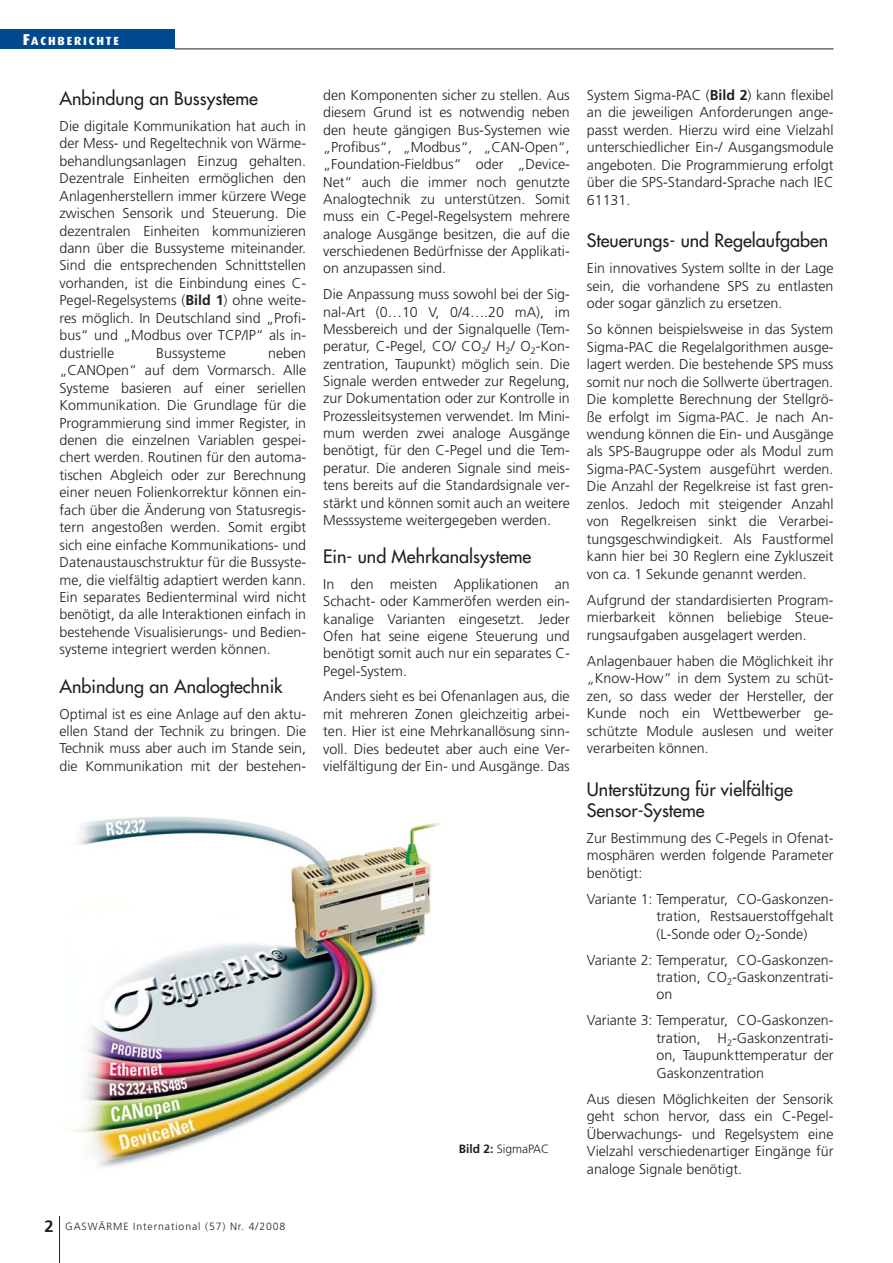
<style>
.page{position:relative;width:893px;height:1263px;background:#fff}
.page>*{position:absolute;margin:0;border:0;box-sizing:border-box;transform-origin:0 0}
.t1{font:18px/21.1px "Futura";color:#231f20}
.t2{font:300 14.25px/17.4px "Frutiger";color:#231f20;text-align:justify}
.t3{font:300 12px "Frutiger";color:#231f20}
.t4{font:800 11.85px "Dax";letter-spacing:.155em;color:#fff}
.t5{font:300 10.5px "Frutiger";letter-spacing:.085em;color:#231f20}
.s1{font-size:15.75px}
.s2{font-weight:700}
.s3{font-weight:700;font-size:16.5px}
</style>
<div class="page">
<hr style="left:59px;top:1216px;width:1px;height:47px;background:#231f20">
<hr style="left:174px;top:49px;width:659px;height:1px;background:#231f20">
<div style="left:0;top:30px;width:174px;height:19px;background:#004990"></div>
<img style="left:75px;top:817px;width:368px;height:351px">
<p class="t4" style="left:23px;top:36px;width:98px"><span class="s1">F</span>ACHBERICHTE</p>
<p class="t1" style="left:60px;top:89px;width:200px">Anbindung an Bussysteme</p>
<p class="t2" style="left:60px;top:118px;width:248px">Die digitale Kommunikation hat auch in der Mess- und Regeltechnik von Wärme&shy;behandlungsanlagen Einzug gehalten.<br>Dezentrale Einheiten ermöglichen den Anlagenherstellern immer kürzere Wege zwischen Sensorik und Steuerung. Die dezentralen Einheiten kommunizieren dann über die Bussysteme miteinander.<br>Sind die entsprechenden Schnittstellen vorhanden, ist die Einbindung eines C-Pegel-Regelsystems (<span class="s2">Bild 1</span>) ohne weite&shy;res möglich. In Deutschland sind „Profi&shy;bus“ und „Modbus over TCP/IP“ als in&shy;dustrielle</p>
<p class="t2" style="left:60px;top:345px;width:248px;text-indent:209px">neben „CANOpen“ auf dem Vormarsch. Alle Systeme basieren auf einer seriellen Kommunikation. Die Grundlage für die Programmierung sind immer Register, in denen die einzelnen Variablen gespei&shy;chert werden. Routinen für den automa&shy;tischen Abgleich oder zur Berechnung einer neuen Folienkorrektur können ein&shy;fach über die Änderung von Statusregis&shy;tern angestoßen werden. Somit ergibt sich eine einfache Kommunikations- und Datenaustauschstruktur für die Bussyste&shy;me, die vielfältig adaptiert werden kann.<br>Ein separates Bedienterminal wird nicht benötigt, da alle Interaktionen einfach in bestehende Visualisierungs- und Bedien&shy;systeme integriert werden können.</p>
<p class="t1" style="left:60px;top:677px;width:225px">Anbindung an Analogtechnik</p>
<p class="t2" style="left:60px;top:706px;width:248px">Optimal ist es eine Anlage auf den aktu&shy;ellen Stand der Technik zu bringen. Die Technik muss aber auch im Stande sein, die Kommunikation mit der bestehen-</p>
<p class="t2" style="left:156px;top:345px;width:71px">Bussysteme</p>
<p class="t5" style="left:45px;top:1222px;width:242px"><span class="s3">2</span> GASWÄRME International (57) Nr. 4/2008</p>
<p class="t2" style="left:323px;top:87px;width:248px">den Komponenten sicher zu stellen. Aus diesem Grund ist es notwendig neben den heute gängigen Bus-Systemen wie „Profibus“, „Modbus“, „CAN-Open“, „Foundation-Fieldbus“ oder „Device-Net“ auch die immer noch genutzte Analogtechnik zu unterstützen. Somit muss ein C-Pegel-Regelsystem mehrere analoge Ausgänge besitzen, die auf die verschiedenen Bedürfnisse der Applikati&shy;on anzupassen sind.</p>
<p class="t2" style="left:323px;top:287px;width:248px">Die Anpassung muss sowohl bei der Sig&shy;nal-Art (0…10 V, 0/4….20 mA), im Messbereich und der Signalquelle (Tem&shy;peratur, C-Pegel, CO/ CO<sub>2</sub>/ H<sub>2</sub>/ O<sub>2</sub>-Kon&shy;zentration, Taupunkt) möglich sein. Die Signale werden entweder zur Regelung, zur Dokumentation oder zur Kontrolle in Prozessleitsystemen verwendet. Im Mini&shy;mum werden zwei analoge Ausgänge benötigt, für den C-Pegel und die Tem&shy;peratur. Die anderen Signale sind meis&shy;tens bereits auf die Standardsignale ver&shy;stärkt und können somit auch an weitere Messsysteme weitergegeben werden.</p>
<p class="t1" style="left:323px;top:547px;width:210px">Ein- und Mehrkanalsysteme</p>
<p class="t2" style="left:323px;top:576px;width:248px">In den meisten Applikationen an Schacht- oder Kammeröfen werden ein&shy;kanalige Varianten eingesetzt. Jeder Ofen hat seine eigene Steuerung und benötigt somit auch nur ein separates C-Pegel-System.</p>
<p class="t2" style="left:323px;top:689px;width:248px">Anders sieht es bei Ofenanlagen aus, die mit mehreren Zonen gleichzeitig arbei&shy;ten. Hier ist eine Mehrkanallösung sinn&shy;voll. Dies bedeutet aber auch eine Ver&shy;vielfältigung der Ein- und Ausgänge. Das</p>
<p class="t3" style="left:459px;top:1144px;width:92px"><span class="s2">Bild 2:</span> SigmaPAC</p>
<p class="t2" style="left:587px;top:87px;width:248px">System Sigma-PAC (<span class="s2">Bild 2</span>) kann flexibel an die jeweiligen Anforderungen ange&shy;passt werden. Hierzu wird eine Vielzahl unterschiedlicher Ein-/ Ausgangsmodule angeboten. Die Programmierung erfolgt über die SPS-Standard-Sprache nach IEC 61131.</p>
<p class="t1" style="left:587px;top:231px;width:243px">Steuerungs- und Regelaufgaben</p>
<p class="t2" style="left:587px;top:261px;width:248px">Ein innovatives System sollte in der Lage sein, die vorhandene SPS zu entlasten oder sogar gänzlich zu ersetzen.</p>
<p class="t2" style="left:587px;top:322px;width:248px">So können beispielsweise in das System Sigma-PAC die Regelalgorithmen ausge&shy;lagert werden. Die bestehende SPS muss somit nur noch die Sollwerte übertragen.<br>Die komplette Berechnung der Stellgrö&shy;ße erfolgt im Sigma-PAC. Je nach An&shy;wendung können die Ein- und Ausgänge als SPS-Baugruppe oder als Modul zum Sigma-PAC-System ausgeführt werden.<br>Die Anzahl der Regelkreise ist fast gren&shy;zenlos. Jedoch mit steigender Anzahl von Regelkreisen sinkt die Verarbei&shy;tungsgeschwindigkeit. Als Faustformel kann hier bei 30 Reglern eine Zykluszeit von ca. 1 Sekunde genannt werden.</p>
<p class="t2" style="left:587px;top:592px;width:248px">Aufgrund der standardisierten Program&shy;mierbarkeit können beliebige Steue&shy;rungsaufgaben ausgelagert werden.</p>
<p class="t2" style="left:587px;top:653px;width:248px">Anlagenbauer haben die Möglichkeit ihr „Know-How“ in dem System zu schüt&shy;zen, so dass weder der Hersteller, der Kunde noch ein Wettbewerber ge&shy;schützte Module auslesen und weiter verarbeiten können.</p>
<p class="t1" style="left:587px;top:780px;width:207px">Unterstützung für vielfältige<br>Sensor-Systeme</p>
<p class="t2" style="left:587px;top:830px;width:248px">Zur Bestimmung des C-Pegels in Ofenat&shy;mosphären werden folgende Parameter benötigt:</p>
<p class="t2" style="left:656px;top:891px;width:179px;text-indent:-70px">Variante 1: Temperatur, CO-Gaskonzen&shy;tration, Restsauerstoffgehalt (L-Sonde oder O<sub>2</sub>-Sonde)</p>
<p class="t2" style="left:656px;top:952px;width:179px;text-indent:-70px">Variante 2: Temperatur, CO-Gaskonzen&shy;tration, CO<sub>2</sub>-Gaskonzentrati&shy;on</p>
<p class="t2" style="left:656px;top:1013px;width:179px;text-indent:-70px">Variante 3: Temperatur, CO-Gaskonzen&shy;tration, H<sub>2</sub>-Gaskonzentrati&shy;on, Taupunkttemperatur der Gaskonzentration</p>
<p class="t2" style="left:587px;top:1091px;width:248px">Aus diesen Möglichkeiten der Sensorik geht schon hervor, dass ein C-Pegel-Überwachungs- und Regelsystem eine Vielzahl verschiedenartiger Eingänge für analoge Signale benötigt.</p>
</div>
